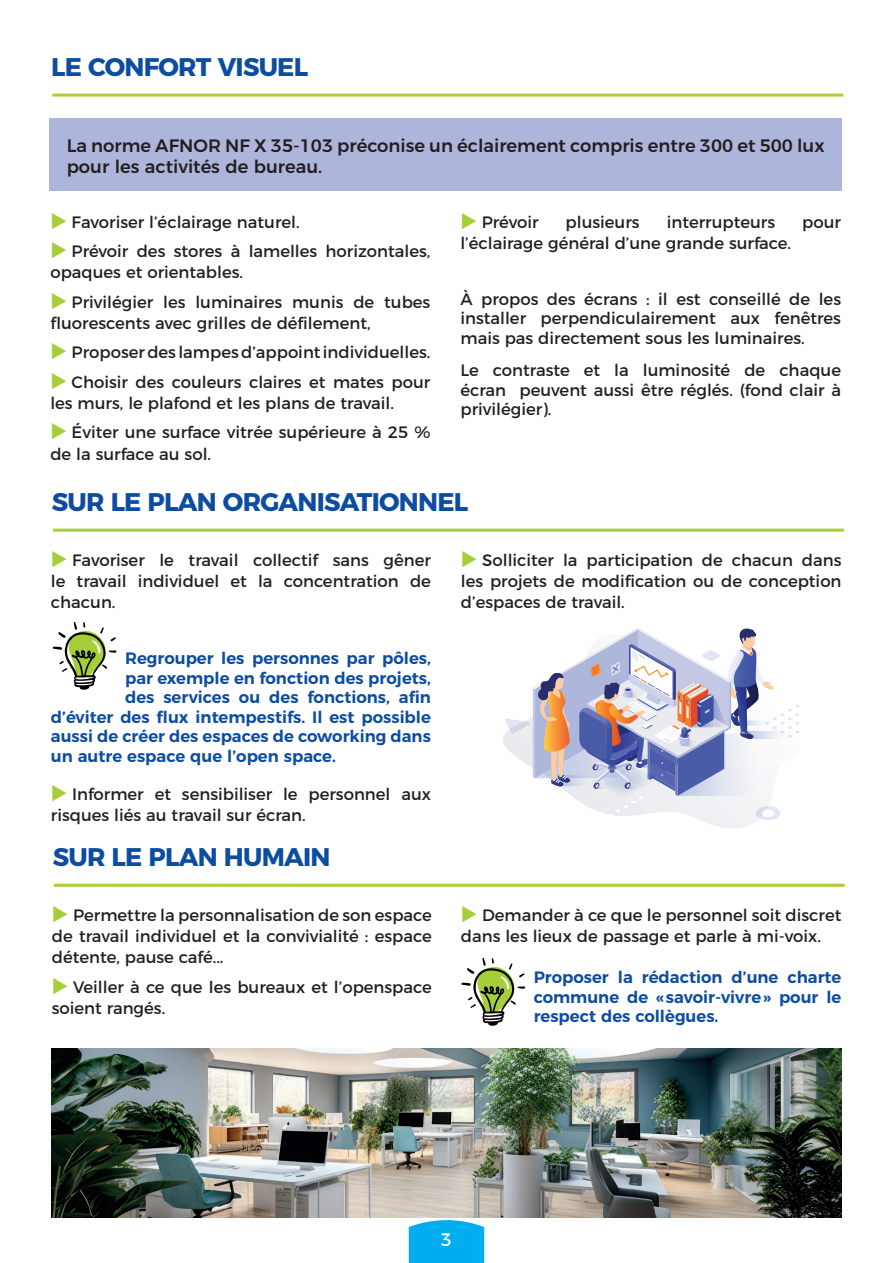
<style>
.page{position:relative;width:893px;height:1263px;background:#fff}
.page>*{position:absolute;margin:0;border:0;box-sizing:border-box;transform-origin:0 0}
.t1{font:700 25.5px "Montserrat";letter-spacing:-.03em;color:#0d4da1}
.t2{font:500 18px/21px "Montserrat";color:#231f20}
.t3{font:18px "Montserrat";color:#fff}
.t4{font:16.5px/21px "Montserrat";color:#231f20}
.t5{font:600 16.5px/19.5px "Montserrat";color:#0d4da1;text-align:justify}
</style>
<div class="page">
<svg style="left:408px;top:1220px;width:77px;height:43px;background:#13b4f0"></svg>
<img style="left:51px;top:1048px;width:791px;height:170px">
<hr style="left:52px;top:94px;width:791px;height:3px;background:#a6ce39">
<div style="left:50px;top:118px;width:792px;height:72px;background:#aeb5db"></div>
<svg style="left:700px;top:820px;width:57px;height:8px"></svg>
<svg style="left:505px;top:628px;width:295px;height:192px"></svg>
<hr style="left:53px;top:529px;width:791px;height:3px;background:#a6ce39">
<svg style="left:53px;top:622px;width:64px;height:68px"></svg>
<hr style="left:54px;top:884px;width:791px;height:3px;background:#a6ce39">
<svg style="left:461px;top:958px;width:64px;height:68px"></svg>
<h1 class="t1" style="left:51px;top:46px;width:258px">LE CONFORT VISUEL</h1>
<p class="t2" style="left:67px;top:134px;width:759px">La norme AFNOR NF X 35-103 préconise un éclairement compris entre 300 et 500 lux pour les activités de bureau.</p>
<p class="t4" style="left:482px;top:210px;width:58px">Prévoir</p>
<p class="t4" style="left:566px;top:210px;width:76px">plusieurs</p>
<p class="t4" style="left:667px;top:210px;width:110px">interrupteurs</p>
<p class="t4" style="left:802px;top:210px;width:40px">pour</p>
<p class="t4" style="left:460px;top:231px;width:332px">l’éclairage général d’une grande surface.</p>
<p class="t4" style="left:460px;top:288px;width:382px;line-height:19.5px;text-align:justify">À propos des écrans : il est conseillé de les installer perpendiculairement aux fenêtres mais pas directement sous les luminaires.</p>
<p class="t4" style="left:460px;top:359px;width:382px;line-height:19.5px;text-align:justify">Le contraste et la luminosité de chaque écran peuvent aussi être réglés. (fond clair à privilégier).</p>
<p class="t4" style="left:72px;top:206px;width:360px;line-height:29.5px">Favoriser l’éclairage naturel.<br>Prévoir des stores à lamelles horizontales,</p>
<p class="t4" style="left:72px;top:256px;width:360px;line-height:29.5px;text-indent:-21px">opaques et orientables.<br>Privilégier les luminaires munis de tubes</p>
<p class="t4" style="left:72px;top:307px;width:360px;line-height:29.5px;text-indent:-21px">fluorescents avec grilles de défilement,<br>Proposer des lampes d’appoint individuelles.<br>Choisir des couleurs claires et mates pour</p>
<p class="t4" style="left:72px;top:387px;width:360px;line-height:29.5px;text-indent:-21px">les murs, le plafond et les plans de travail.<br>Éviter une surface vitrée supérieure à 25 %</p>
<p class="t4" style="left:50px;top:442px;width:162px">de la surface au sol.</p>
<h1 class="t1" style="left:52px;top:481px;width:418px">SUR LE PLAN ORGANISATIONNEL</h1>
<p class="t4" style="left:51px;top:548px;width:382px;text-align:justify;text-indent:21px">Favoriser le travail collectif sans gêner le travail individuel et la concentration de chacun.</p>
<p class="t5" style="left:125px;top:647px;width:307px">Regrouper les personnes par pôles,</p>
<p class="t5" style="left:125px;top:667px;width:307px">par exemple en fonction des projets,</p>
<p class="t5" style="left:125px;top:686px;width:307px">des services ou des fonctions, afin</p>
<p class="t5" style="left:51px;top:706px;width:382px">d’éviter des flux intempestifs. Il est possible</p>
<p class="t5" style="left:51px;top:725px;width:382px">aussi de créer des espaces de coworking dans</p>
<p class="t5" style="left:51px;top:745px;width:286px">un autre espace que l’open space.</p>
<p class="t4" style="left:51px;top:782px;width:382px;text-indent:21px">Informer et sensibiliser le personnel aux risques liés au travail sur écran.</p>
<h1 class="t1" style="left:53px;top:836px;width:279px">SUR LE PLAN HUMAIN</h1>
<p class="t4" style="left:52px;top:904px;width:382px;text-align:justify;text-indent:21px">Permettre la personnalisation de son espace de travail individuel et la convivialité : espace détente, pause café...</p>
<p class="t4" style="left:52px;top:975px;width:382px;text-indent:21px">Veiller à ce que les bureaux et l’openspace soient rangés.</p>
<p class="t4" style="left:461px;top:548px;width:382px;text-align:justify;text-indent:21px">Solliciter la participation de chacun dans les projets de modification ou de conception d’espaces de travail.</p>
<p class="t4" style="left:461px;top:904px;width:382px;text-indent:21px">Demander à ce que le personnel soit discret dans les lieux de passage et parle à mi-voix.</p>
<p class="t5" style="left:534px;top:966px;width:309px">Proposer la rédaction d’une charte commune de « savoir-vivre » pour le respect des collègues.</p>
<p class="t3" style="left:441px;top:1225px;width:13px">3</p>
</div>
